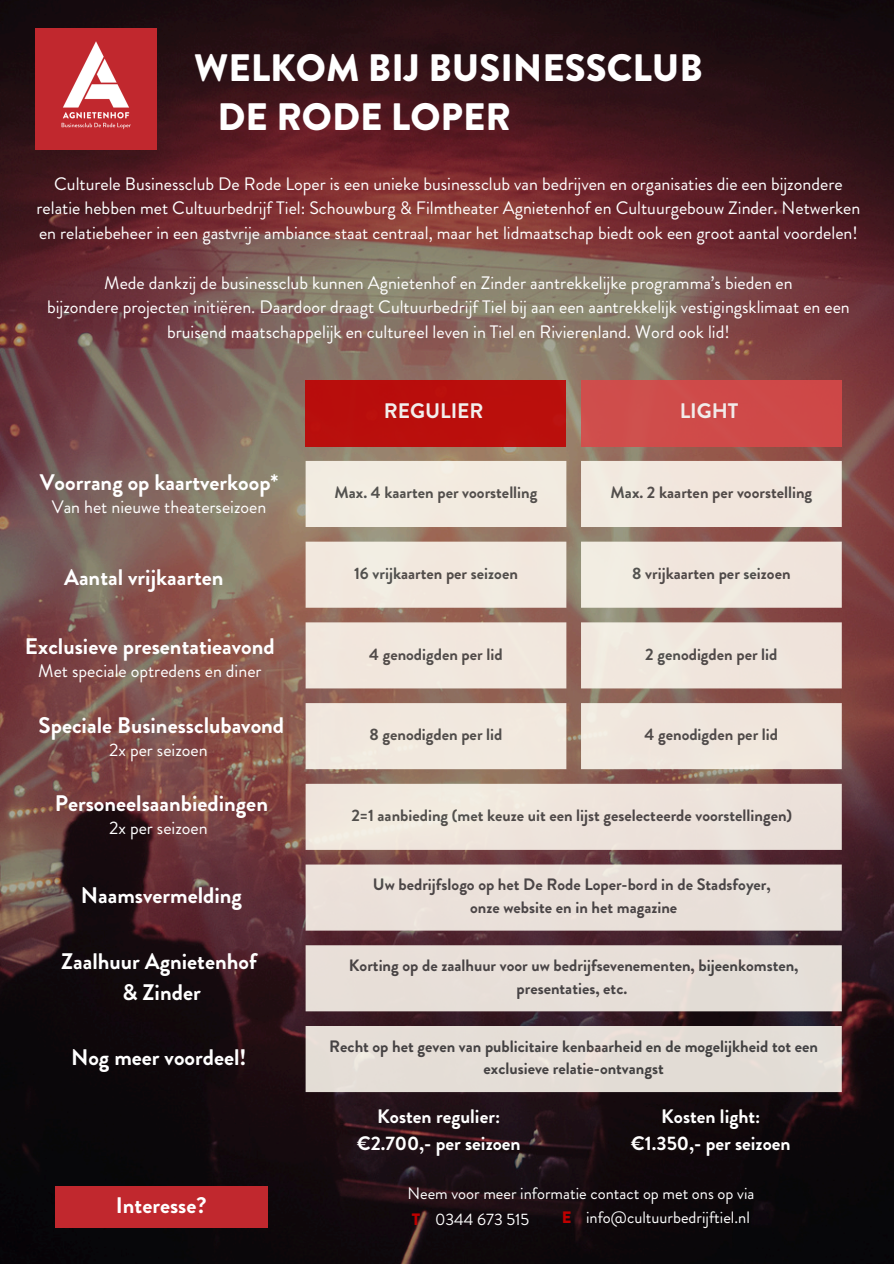
<style>
.page{position:relative;width:894px;height:1264px;background:#fff}
.page>*{position:absolute;margin:0;border:0;box-sizing:border-box;transform-origin:0 0}
.t1{font:900 38.1px "Brandon Grotesque";color:#fff}
.t2{font:700 22.5px/31.5px "Brandon Grotesque";color:#fff;text-align:center}
.t3{font:700 21px "Brandon Grotesque";color:#fff}
.t4{font:700 19.5px/27px "Brandon Grotesque";color:#fff;text-align:center}
.t5{font:18px/24.8px "Brandon Grotesque";color:#fff;text-align:center}
.t6{font:700 16.5px/22.5px "Brandon Grotesque";color:#494949;text-align:center}
.t7{font:16.5px "Brandon Grotesque";color:#fff}
.s1{font-weight:900;color:#bf0000}
</style>
<div class="page">
<img style="left:0;top:0;width:893px;height:1263px">
<div style="left:305px;top:380px;width:261px;height:66px;background:#b90f0c"></div>
<div style="left:581px;top:380px;width:260px;height:66px;background:#cf4b49"></div>
<svg style="left:305px;top:461px;width:536px;height:631px;background:#d7c9c1"></svg>
<img style="left:36px;top:29px;width:120px;height:120px">
<div style="left:55px;top:1186px;width:212px;height:42px;background:#c1282e"></div>
<p class="t1" style="left:194px;top:41px;width:510px">WELKOM BIJ BUSINESSCLUB</p>
<h1 class="t1" style="left:217px;top:90px;width:295px">DE RODE LOPER</h1>
<h1 class="t5" style="left:37px;top:171px;width:824px">Culturele Businessclub De Rode Loper is een unieke businessclub van bedrijven en organisaties die een bijzondere relatie hebben met Cultuurbedrijf Tiel: Schouwburg &amp; Filmtheater Agnietenhof en Cultuurgebouw Zinder. Netwerken en relatiebeheer in een gastvrije ambiance staat centraal, maar het lidmaatschap biedt ook een groot aantal voordelen!</h1>
<h4 class="t5" style="left:47px;top:270px;width:804px">Mede dankzij de businessclub kunnen Agnietenhof en Zinder aantrekkelijke programma’s bieden en<br>bijzondere projecten initiëren. Daardoor draagt Cultuurbedrijf Tiel bij aan een aantrekkelijk vestigingsklimaat en een bruisend maatschappelijk en cultureel leven in Tiel en Rivierenland. Word ook lid!</h4>
<h4 class="t2" style="left:40px;top:466px;width:240px">Voorrang op kaartverkoop*</h4>
<h4 class="t5" style="left:52px;top:494px;width:216px">Van het nieuwe theaterseizoen</h4>
<h2 class="t2" style="left:64px;top:561px;width:161px">Aantal vrijkaarten</h2>
<h4 class="t2" style="left:25px;top:631px;width:251px">Exclusieve presentatieavond</h4>
<h4 class="t5" style="left:38px;top:658px;width:225px">Met speciale optredens en diner</h4>
<h2 class="t2" style="left:39px;top:709px;width:247px">Speciale Businessclubavond</h2>
<h2 class="t5" style="left:109px;top:737px;width:100px">2x per seizoen</h2>
<h2 class="t2" style="left:55px;top:788px;width:215px">Personeelsaanbiedingen</h2>
<h2 class="t5" style="left:109px;top:815px;width:100px">2x per seizoen</h2>
<h2 class="t2" style="left:81px;top:880px;width:163px">Naamsvermelding</h2>
<h4 class="t2" style="left:61px;top:945px;width:197px">Zaalhuur Agnietenhof &amp; Zinder</h4>
<h2 class="t2" style="left:71px;top:1042px;width:177px">Nog meer voordeel!</h2>
<p class="t2" style="left:116px;top:1189px;width:92px">Interesse?</p>
<p class="t3" style="left:383px;top:396px;width:101px">REGULIER</p>
<p class="t3" style="left:679px;top:396px;width:60px">LIGHT</p>
<p class="t6" style="left:334px;top:481px;width:204px">Max. 4 kaarten per voorstelling</p>
<p class="t6" style="left:610px;top:481px;width:203px">Max. 2 kaarten per voorstelling</p>
<p class="t6" style="left:354px;top:562px;width:165px">16 vrijkaarten per seizoen</p>
<p class="t6" style="left:632px;top:562px;width:160px">8 vrijkaarten per seizoen</p>
<p class="t6" style="left:369px;top:642px;width:135px">4 genodigden per lid</p>
<p class="t6" style="left:645px;top:642px;width:134px">2 genodigden per lid</p>
<p class="t6" style="left:369px;top:723px;width:134px">8 genodigden per lid</p>
<p class="t6" style="left:644px;top:723px;width:135px">4 genodigden per lid</p>
<p class="t6" style="left:351px;top:804px;width:442px">2=1 aanbieding (met keuze uit een lijst geselecteerde voorstellingen)</p>
<p class="t6" style="left:373px;top:873px;width:399px">Uw bedrijfslogo op het De Rode Loper-bord in de Stadsfoyer, onze website en in het magazine</p>
<p class="t6" style="left:349px;top:954px;width:451px">Korting op de zaalhuur voor uw bedrijfsevenementen, bijeenkomsten, presentaties, etc.</p>
<p class="t6" style="left:329px;top:1035px;width:490px">Recht op het geven van publicitaire kenbaarheid en de mogelijkheid tot een exclusieve relatie-ontvangst</p>
<h2 class="t4" style="left:356px;top:1103px;width:165px">Kosten regulier: €2.700,- per seizoen</h2>
<p class="t4" style="left:630px;top:1103px;width:161px">Kosten light: €1.350,- per seizoen</p>
<p class="t7" style="left:407px;top:1181px;width:348px">Neem voor meer informatie contact op met ons op via</p>
<p class="t7" style="left:412px;top:1207px;width:119px"><span class="s1">T</span> 0344 673 515</p>
<p class="t7" style="left:561px;top:1205px;width:190px"><span class="s1">E</span> info@cultuurbedrijftiel.nl</p>
</div>
